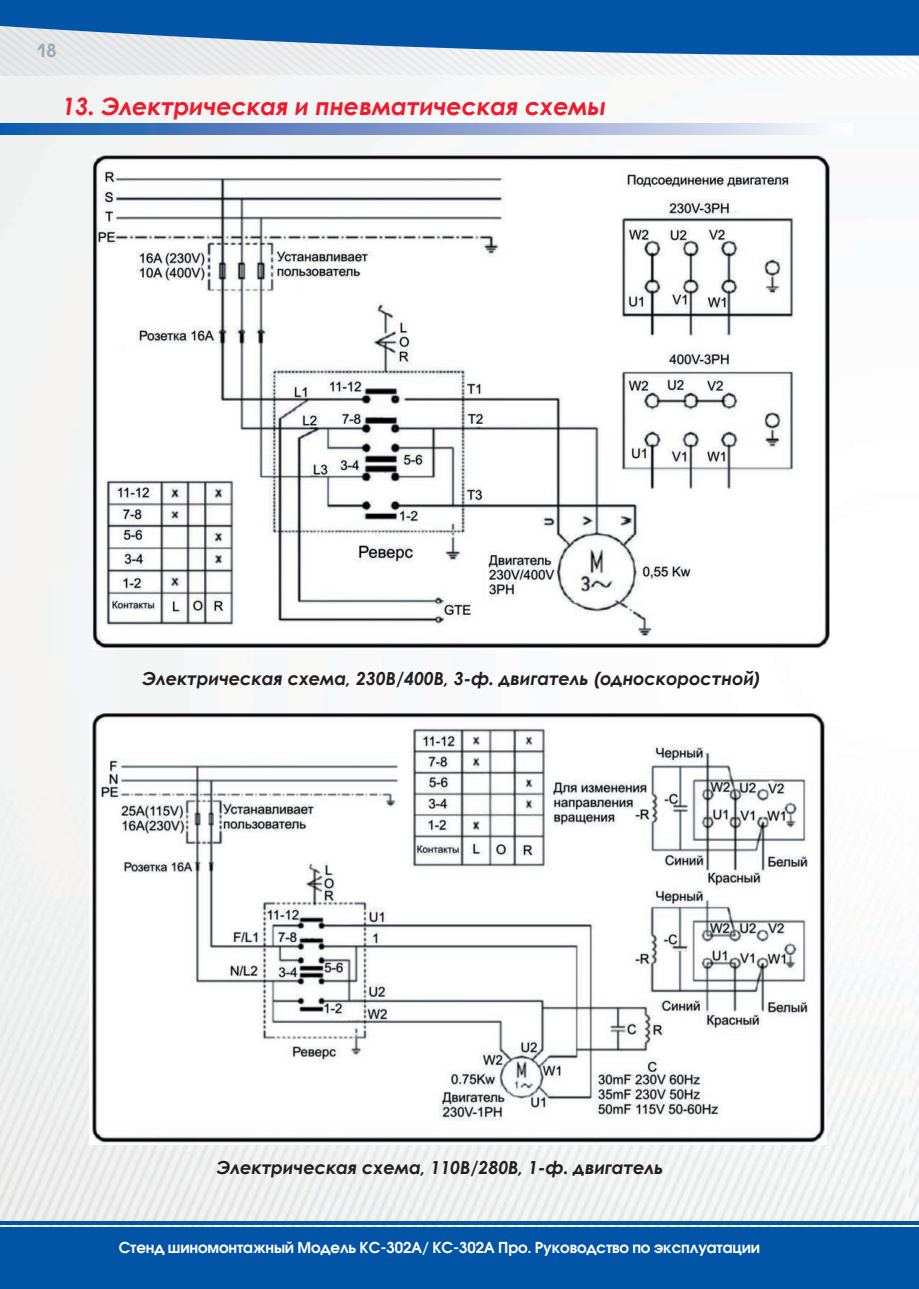
<style>
.page{position:relative;width:919px;height:1289px;background:#fff}
.page>*{position:absolute;margin:0;border:0;box-sizing:border-box;transform-origin:0 0}
.t1{font:italic 700 24px "Century Gothic";letter-spacing:-.01em;color:#ee1b2d}
.t2{font:italic 700 18px "Century Gothic";letter-spacing:-.01em;color:#231f20}
.t3{font:600 18px "Avant Garde Gothic C";color:#9aa8b1}
.t4{font:600 15px "Avant Garde Gothic C";letter-spacing:-.01em;color:#fff}
</style>
<div class="page">
<img style="left:0;top:75px;width:918px;height:1152px">
<svg style="left:0;top:23px;width:918px;height:43px"></svg>
<div style="left:0;top:0;width:918px;height:23px;background:#0154a6"></div>
<div style="left:0;top:1227px;width:918px;height:61px;background:#0154a6"></div>
<svg style="left:0;top:1220px;width:918px;height:4px;fill:#0154a6"></svg>
<svg style="left:0;top:124px;width:852px;height:10px"></svg>
<img style="left:92px;top:155px;width:737px;height:494px">
<img style="left:89px;top:713px;width:737px;height:431px">
<p class="t3" style="left:37px;top:39px;width:21px">18</p>
<h1 class="t1" style="left:62px;top:88px;width:546px">13. Электрическая и пневматическая схемы</h1>
<p class="t2" style="left:142px;top:664px;width:619px">Электрическая схема, 230В/400В, 3-ф. двигатель (односкоростной)</p>
<p class="t2" style="left:217px;top:1153px;width:447px">Электрическая схема, 110В/280В, 1-ф. двигатель</p>
<p class="t4" style="left:119px;top:1238px;width:643px">Стенд шиномонтажный Модель КС-302А/ КС-302А Про. Руководство по эксплуатации</p>
</div>
